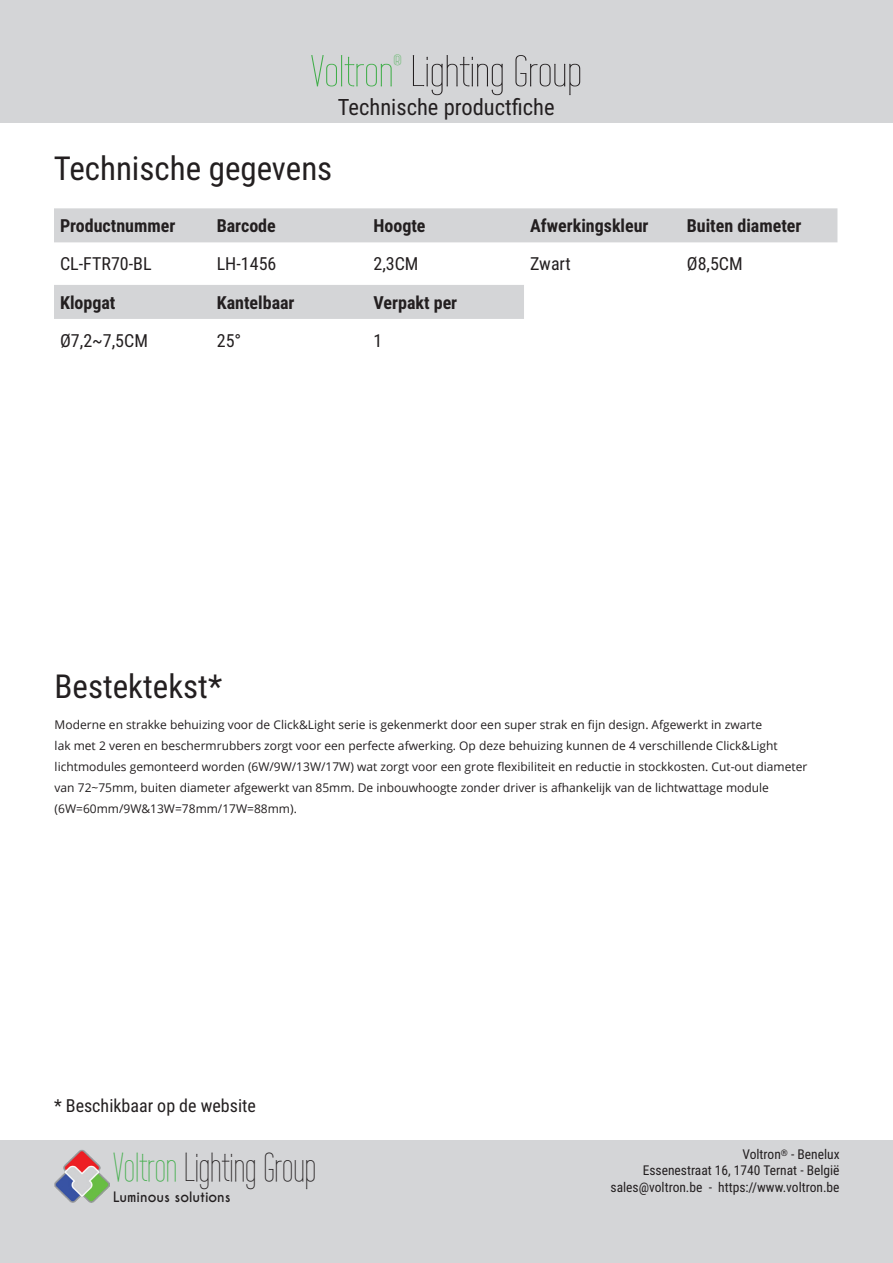
<style>
.page{position:relative;width:893px;height:1263px;background:#fff}
.page>*{position:absolute;margin:0;border:0;box-sizing:border-box;transform-origin:0 0}
.t1{font:43.5px "Wire One";color:#231f20;scale:1.2 1}
.t2{font:40.5px "Wire One";color:#231f20}
.t3{font:33px "Roboto Condensed";color:#231f20}
.t4{font:22.5px "Roboto Condensed";color:#231f20}
.t5{font:700 18px "Roboto Condensed";color:#231f20}
.t6{font:18px "Roboto Condensed";color:#231f20}
.t7{font:15px "Wire One";color:#40ae49;scale:1.2 1}
.t8{font:13.5px/16.5px "Roboto Condensed";color:#231f20;text-align:right}
.t9{font:700 13.5px "Caviar Dreams";color:#231f20}
.t10{font:12px/21px "Open Sans";color:#231f20}
.s1{color:#40ae49}
</style>
<div class="page">
<div style="left:0;top:1141px;width:893px;height:122px;background:#d4d5d7"></div>
<img style="left:55px;top:1150px;width:54px;height:53px">
<div style="left:0;top:0;width:893px;height:122px;background:#d4d5d7"></div>
<div style="left:54px;top:208px;width:783px;height:34px;background:#d4d5d7"></div>
<div style="left:54px;top:285px;width:470px;height:34px;background:#d4d5d7"></div>
<p class="t7" style="left:394px;top:52px;width:8px">®</p>
<h3 class="t4" style="left:338px;top:91px;width:218px">Technische productfiche</h3>
<h1 class="t1" style="left:311px;top:47px;width:228px"><span class="s1">Voltron</span> Lighting Group</h1>
<h3 class="t3" style="left:54px;top:145px;width:280px">Technische gegevens</h3>
<h3 class="t5" style="left:60px;top:213px;width:117px">Productnummer</h3>
<h3 class="t5" style="left:217px;top:213px;width:61px">Barcode</h3>
<h3 class="t5" style="left:373px;top:213px;width:54px">Hoogte</h3>
<h3 class="t5" style="left:530px;top:213px;width:120px">Afwerkingskleur</h3>
<h3 class="t5" style="left:687px;top:213px;width:116px">Buiten diameter</h3>
<h3 class="t6" style="left:60px;top:251px;width:93px">CL-FTR70-BL</h3>
<h3 class="t6" style="left:217px;top:251px;width:61px">LH-1456</h3>
<h3 class="t6" style="left:373px;top:251px;width:47px">2,3CM</h3>
<h3 class="t6" style="left:530px;top:251px;width:42px">Zwart</h3>
<h3 class="t6" style="left:687px;top:251px;width:57px">Ø8,5CM</h3>
<h3 class="t5" style="left:60px;top:290px;width:57px">Klopgat</h3>
<h3 class="t5" style="left:217px;top:290px;width:79px">Kantelbaar</h3>
<h3 class="t5" style="left:373px;top:290px;width:85px">Verpakt per</h3>
<h3 class="t6" style="left:60px;top:328px;width:89px">Ø7,2~7,5CM</h3>
<h3 class="t6" style="left:217px;top:328px;width:26px">25°</h3>
<h3 class="t6" style="left:373px;top:328px;width:10px">1</h3>
<h3 class="t3" style="left:55px;top:663px;width:169px">Bestektekst*</h3>
<p class="t10" style="left:55px;top:714px;width:754px">Moderne en strakke behuizing voor de Click&amp;Light serie is gekenmerkt door een super strak en fijn design. Afgewerkt in zwarte<br>lak met 2 veren en beschermrubbers zorgt voor een perfecte afwerking. Op deze behuizing kunnen de 4 verschillende Click&amp;Light lichtmodules gemonteerd worden (6W/9W/13W/17W) wat zorgt voor een grote flexibiliteit en reductie in stockkosten. Cut-out diameter van 72~75mm, buiten diameter afgewerkt van 85mm. De inbouwhoogte zonder driver is afhankelijk van de lichtwattage module (6W=60mm/9W&amp;13W=78mm/17W=88mm).</p>
<h3 class="t6" style="left:54px;top:1093px;width:203px">* Beschikbaar op de website</h3>
<h2 class="t2" style="left:113px;top:1145px;width:204px"><span class="s1">Voltron</span> Lighting Group</h2>
<p class="t9" style="left:113px;top:1189px;width:119px">Luminous solutions</p>
<p class="t8" style="left:611px;top:1145px;width:231px">Voltron<sup>®</sup> - Benelux<br>Essenestraat 16, 1740 Ternat - België sales@voltron.be - https://www.voltron.be</p>
</div>
